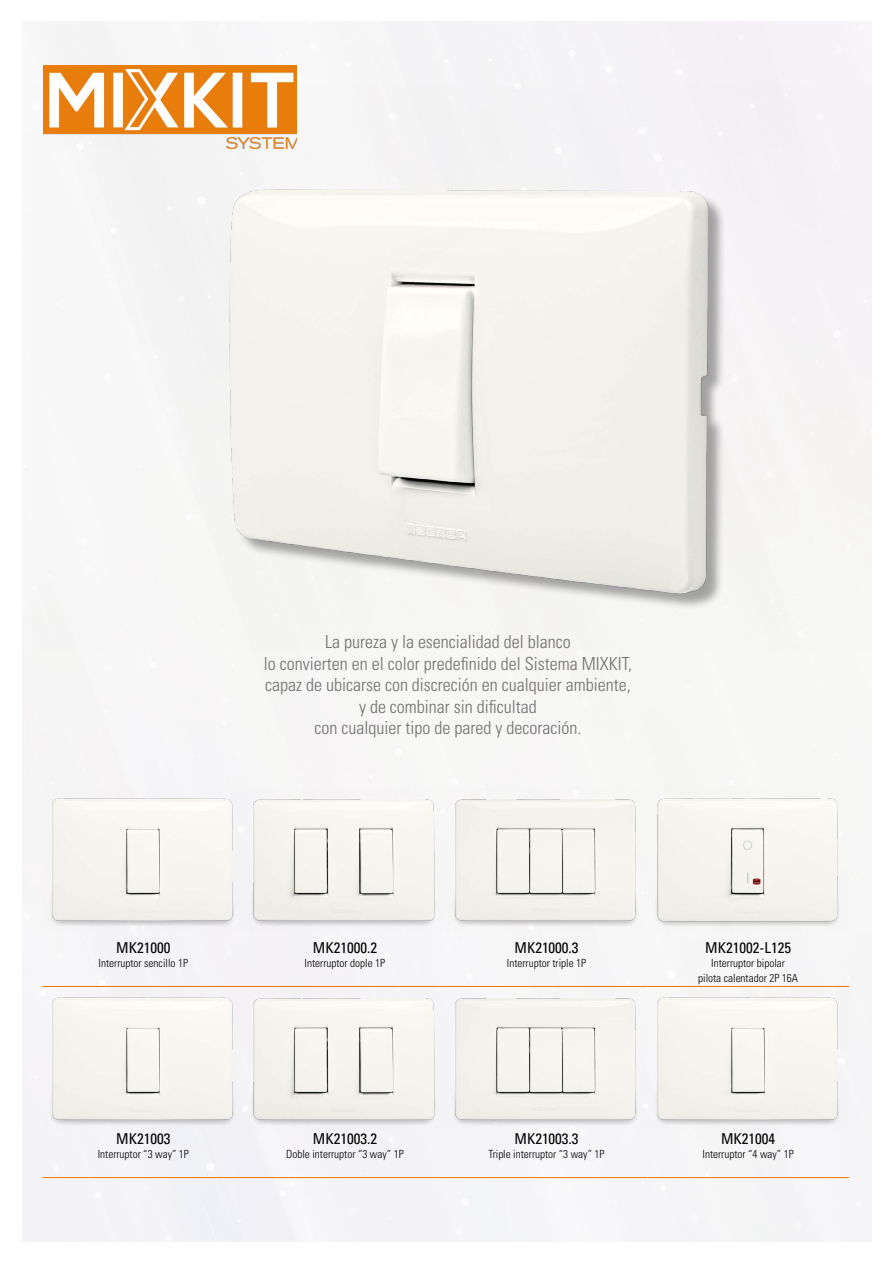
<style>
.page{position:relative;width:893px;height:1263px;background:#fff}
.page>*{position:absolute;margin:0;border:0;box-sizing:border-box;transform-origin:0 0}
.t1{font:300 condensed 18px/21.6px "Univers LT Std";color:#706f6f;text-align:center}
.t2{font:condensed 15px "Univers LT Std";color:#000}
.t3{font:300 condensed 11.25px/15px "Univers LT Std";color:#000;text-align:center}
</style>
<div class="page">
<img style="left:32px;top:86px;width:840px;height:563px">
<img style="left:43px;top:65px;width:254px;height:83px">
<hr style="left:43px;top:986px;width:201px;height:1px;background:#ee7402">
<hr style="left:244px;top:986px;width:202px;height:1px;background:#ee7402">
<hr style="left:446px;top:986px;width:201px;height:1px;background:#ee7402">
<hr style="left:647px;top:986px;width:202px;height:1px;background:#ee7402">
<hr style="left:43px;top:1177px;width:201px;height:1px;background:#ee7402">
<hr style="left:244px;top:1177px;width:202px;height:1px;background:#ee7402">
<hr style="left:446px;top:1177px;width:201px;height:1px;background:#ee7402">
<hr style="left:647px;top:1177px;width:202px;height:1px;background:#ee7402">
<img style="left:43px;top:788px;width:200px;height:142px">
<img style="left:245px;top:788px;width:603px;height:142px">
<img style="left:43px;top:987px;width:200px;height:142px">
<img style="left:245px;top:987px;width:603px;height:142px">
<p class="t1" style="left:264px;top:631px;width:370px">La pureza y la esencialidad del blanco<br>lo convierten en el color predefinido del Sistema MIXKIT, capaz de ubicarse con discreción en cualquier ambiente, y de combinar sin dificultad<br>con cualquier tipo de pared y decoración.</p>
<p class="t2" style="left:116px;top:938px;width:56px">MK21000</p>
<p class="t2" style="left:313px;top:938px;width:66px">MK21000.2</p>
<p class="t2" style="left:514px;top:938px;width:66px">MK21000.3</p>
<p class="t2" style="left:705px;top:938px;width:87px">MK21002-L125</p>
<p class="t3" style="left:99px;top:956px;width:91px">Interruptor sencillo 1P</p>
<p class="t3" style="left:305px;top:956px;width:82px">Interruptor dople 1P</p>
<p class="t3" style="left:507px;top:956px;width:81px">Interruptor triple 1P</p>
<p class="t3" style="left:698px;top:956px;width:101px">Interruptor bipolar<br>pilota calentador 2P 16A</p>
<p class="t2" style="left:116px;top:1129px;width:56px">MK21003</p>
<p class="t2" style="left:313px;top:1129px;width:66px">MK21003.2</p>
<p class="t2" style="left:514px;top:1129px;width:66px">MK21003.3</p>
<p class="t2" style="left:721px;top:1129px;width:56px">MK21004</p>
<p class="t3" style="left:98px;top:1147px;width:93px">Interruptor “3 way” 1P</p>
<p class="t3" style="left:286px;top:1147px;width:119px">Doble interruptor “3 way” 1P</p>
<p class="t3" style="left:489px;top:1147px;width:117px">Triple interruptor “3 way” 1P</p>
<p class="t3" style="left:702px;top:1147px;width:93px">Interruptor “4 way” 1P</p>
</div>
